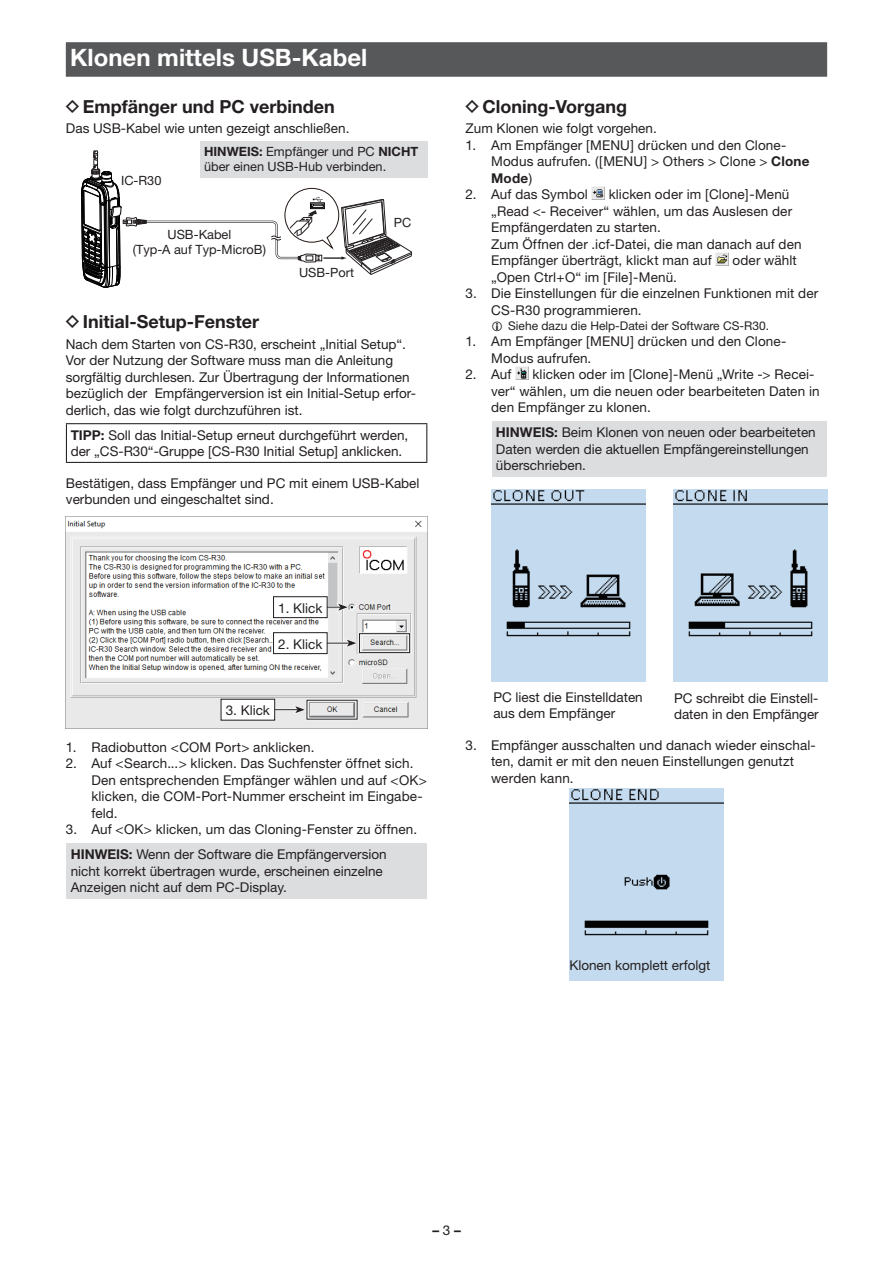
<style>
.page{position:relative;width:893px;height:1263px;background:#fff}
.page>*{position:absolute;margin:0;border:0;box-sizing:border-box;transform-origin:0 0}
.t1{font:700 24px "Helvetica Neue";color:#fff}
.t2{font:700 18px "Helvetica Neue";color:#231f20}
.t3{font:13.5px/16.5px "Helvetica Neue";color:#231f20}
.t4{font:700 13.5px "Helvetica Neue";color:#231f20}
.t5{font:12.75px/15.9px "Helvetica Neue";color:#231f20;text-align:center}
.t6{font:12px "Helvetica Neue";color:#231f20}
.s1{font-family:"Icom Product Font";font-weight:400}
.s2{font-weight:700}
.s3{font-weight:400}
</style>
<div class="page">
<div style="left:66px;top:42px;width:761px;height:34px;background:#57585a"></div>
<svg style="left:81px;top:151px;width:331px;height:137px"></svg>
<hr style="left:66px;top:423px;width:361px;height:1px;background:#231f20">
<hr style="left:66px;top:424px;width:1px;height:38px;background:#231f20">
<hr style="left:426px;top:424px;width:1px;height:38px;background:#231f20">
<hr style="left:66px;top:462px;width:361px;height:1px;background:#231f20">
<img style="left:66px;top:516px;width:361px;height:213px">
<div style="left:358px;top:633px;width:53px;height:21px;border:2px solid #fff"></div>
<div style="left:359px;top:633px;width:51px;height:20px;border:1px solid #231f20"></div>
<div style="left:307px;top:700px;width:51px;height:19px;border:1px solid #231f20"></div>
<svg style="left:328px;top:638px;width:30px;height:10px"></svg>
<div style="left:274px;top:633px;width:53px;height:21px;background:#fff"></div>
<div style="left:273px;top:632px;width:55px;height:22px;border:1px solid #231f20"></div>
<svg style="left:275px;top:705px;width:31px;height:9px"></svg>
<div style="left:221px;top:699px;width:54px;height:21px;background:#fff"></div>
<svg style="left:328px;top:602px;width:21px;height:10px"></svg>
<div style="left:274px;top:597px;width:53px;height:21px;background:#fff"></div>
<div style="left:273px;top:596px;width:55px;height:22px;border:1px solid #231f20"></div>
<div style="left:66px;top:843px;width:361px;height:56px;background:#dcdddf"></div>
<svg style="left:592px;top:187px;width:13px;height:12px"></svg>
<img style="left:715px;top:253px;width:14px;height:12px">
<img style="left:515px;top:367px;width:14px;height:12px">
<div style="left:492px;top:421px;width:334px;height:56px;background:#dcdddf"></div>
<img style="left:673px;top:489px;width:154px;height:193px">
<img style="left:491px;top:489px;width:154px;height:193px">
<img style="left:569px;top:788px;width:154px;height:193px">
<div style="left:200px;top:141px;width:227px;height:37px;background:#dcdddf"></div>
<h1 class="t1" style="left:70px;top:43px;width:299px">Klonen mittels USB-Kabel</h1>
<h2 class="t2" style="left:66px;top:95px;width:271px"><span class="s1">D</span>Empfänger und PC verbinden</h2>
<p class="t3" style="left:66px;top:120px;width:285px">Das USB-Kabel wie unten gezeigt anschließen.</p>
<p class="t5" style="left:121px;top:172px;width:42px">IC-R30</p>
<p class="t5" style="left:204px;top:144px;width:216px;line-height:15px;text-align:left"><span class="s2">HINWEIS:</span> Empfänger und PC <span class="s2">NICHT </span>über einen USB-Hub verbinden.</p>
<p class="t5" style="left:394px;top:214px;width:19px">PC</p>
<p class="t5" style="left:133px;top:226px;width:135px">USB-Kabel<br>(Typ-A auf Typ-MicroB)</p>
<p class="t5" style="left:299px;top:264px;width:57px">USB-Port</p>
<h2 class="t2" style="left:66px;top:310px;width:195px"><span class="s1">D</span>Initial-Setup-Fenster</h2>
<p class="t3" style="left:66px;top:335px;width:352px">Nach dem Starten von CS‑R30, erscheint „Initial Setup“.<br>Vor der Nutzung der Software muss man die Anleitung sorgfältig durchlesen. Zur Übertragung der Informationen bezüglich der Empfängerversion ist ein Initial-Setup erfor&shy;derlich, das wie folgt durchzuführen ist.</p>
<p class="t3" style="left:71px;top:426px;width:339px"><span class="s2">TIPP:</span> Soll das Initial-Setup erneut durchgeführt werden, der „CS‑R30“-Gruppe [CS‑R30 Initial Setup] anklicken.</p>
<p class="t3" style="left:66px;top:475px;width:355px">Bestätigen, dass Empfänger und PC mit einem USB-Kabel verbunden und eingeschaltet sind.</p>
<p class="t3" style="left:278px;top:600px;width:46px">1. Klick</p>
<p class="t3" style="left:278px;top:636px;width:46px">2. Klick</p>
<p class="t3" style="left:226px;top:702px;width:46px">3. Klick</p>
<p class="t3" style="left:66px;top:739px;width:250px">1. Radiobutton &lt;COM Port&gt; anklicken.</p>
<p class="t3" style="left:91px;top:755px;width:337px;text-indent:-26px">2. Auf &lt;Search...&gt; klicken. Das Suchfenster öffnet sich.<br>Den entsprechenden Empfänger wählen und auf &lt;OK&gt; klicken, die COM-Port-Nummer erscheint im Eingabe&shy;feld.</p>
<p class="t3" style="left:71px;top:817px;width:348px;line-height:24.9px;text-indent:-5px">3. Auf &lt;OK&gt; klicken, um das Cloning-Fenster zu öffnen.<br><span class="s2">HINWEIS:</span> Wenn der Software die Empfängerversion</p>
<p class="t3" style="left:71px;top:862px;width:314px">nicht korrekt übertragen wurde, erscheinen einzelne<br>Anzeigen nicht auf dem PC-Display.</p>
<h2 class="t2" style="left:466px;top:95px;width:163px"><span class="s1">D</span>Cloning-Vorgang</h2>
<p class="t3" style="left:466px;top:120px;width:193px">Zum Klonen wie folgt vorgehen.</p>
<p class="t3" style="left:491px;top:137px;width:320px;text-indent:-26px">1. Am Empfänger [MENU] drücken und den Clone-<br>Modus aufrufen. ([MENU] &gt; Others &gt; Clone &gt; <span class="s2">Clone<br>Mode</span>)</p>
<p class="t3" style="left:466px;top:186px;width:124px">2. Auf das Symbol</p>
<p class="t3" style="left:491px;top:186px;width:312px;text-indent:118px">klicken oder im [Clone]-Menü „Read &lt;- Receiver“ wählen, um das Auslesen der Empfängerdaten zu starten.<br>Zum Öffnen der .icf-Datei, die man danach auf den Empfänger überträgt, klickt man auf</p>
<p class="t3" style="left:732px;top:252px;width:66px">oder wählt</p>
<p class="t3" style="left:491px;top:269px;width:187px">„Open Ctrl+O“ im [File]-Menü.</p>
<p class="t3" style="left:491px;top:285px;width:329px;text-indent:-26px">3. Die Einstellungen für die einzelnen Funktionen mit der<br>CS‑R30 programmieren.</p>
<p class="t6" style="left:508px;top:318px;width:262px">Siehe dazu die Help-Datei der Software CS‑R30.</p>
<p class="t3" style="left:491px;top:333px;width:297px;text-indent:-26px">1. Am Empfänger [MENU] drücken und den Clone-<br>Modus aufrufen.</p>
<p class="t3" style="left:466px;top:366px;width:47px">2. Auf</p>
<p class="t3" style="left:491px;top:366px;width:330px;text-indent:41px">klicken oder im [Clone]-Menü „Write -&gt; Recei&shy;ver“ wählen, um die neuen oder bearbeiteten Daten in den Empfänger zu klonen.</p>
<p class="t3" style="left:496px;top:424px;width:321px"><span class="s2">HINWEIS:</span> Beim Klonen von neuen oder bearbeiteten<br>Daten werden die aktuellen Empfängereinstellungen überschrieben.</p>
<p class="t3" style="left:493px;top:688px;width:151px">PC liest die Einstelldaten aus dem Empfänger</p>
<p class="t3" style="left:491px;top:736px;width:326px;text-indent:-26px">3. Empfänger ausschalten und danach wieder einschal&shy;ten, damit er mit den neuen Einstellungen genutzt werden kann.</p>
<p class="t3" style="left:674px;top:689px;width:146px">PC schreibt die Einstell&shy;daten in den Empfänger</p>
<p class="t3" style="left:569px;top:956px;width:143px">Klonen komplett erfolgt</p>
<p class="t4" style="left:432px;top:1222px;width:30px">– <span class="s3">3</span> –</p>
</div>
